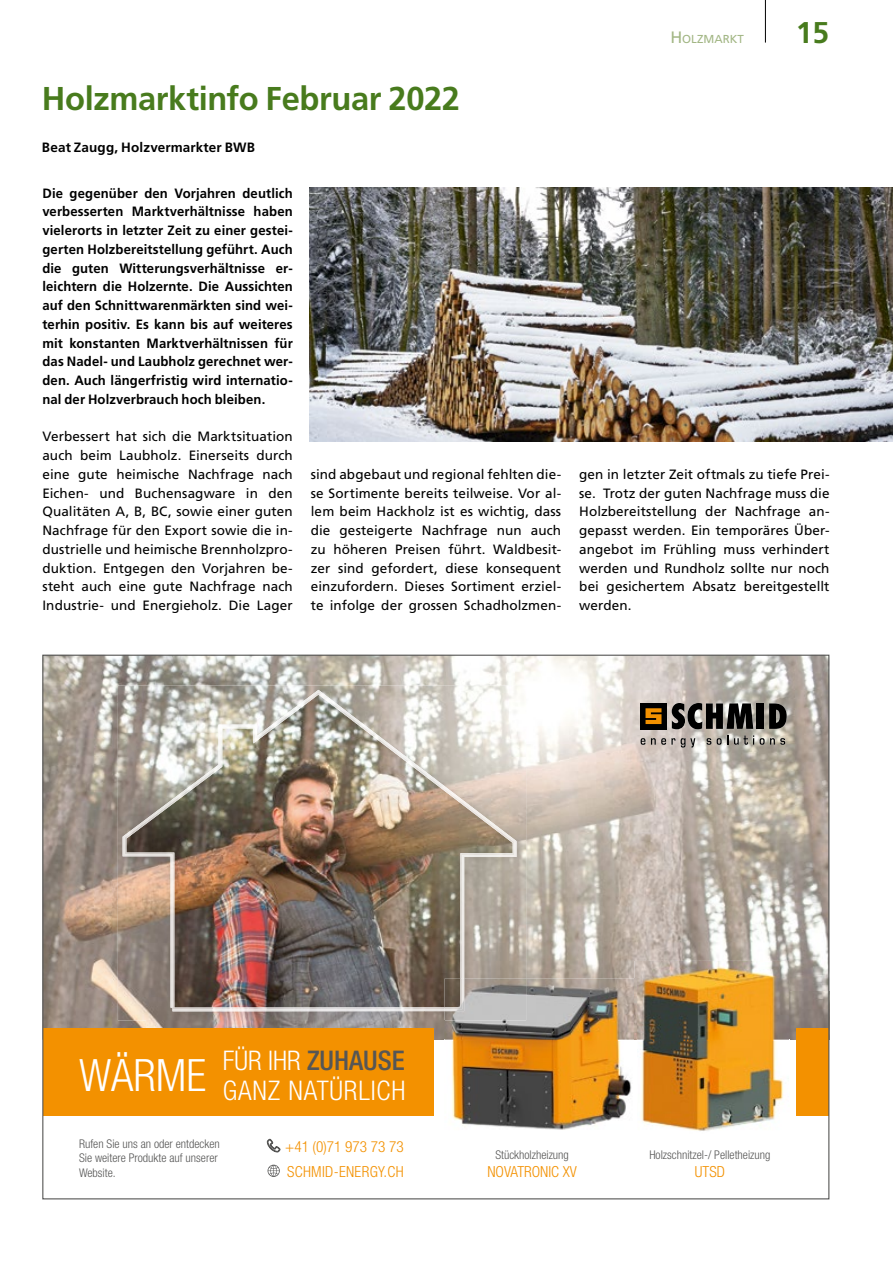
<style>
.page{position:relative;width:893px;height:1263px;background:#fff}
.page>*{position:absolute;margin:0;border:0;box-sizing:border-box;transform-origin:0 0}
.t1{font:700 33px "Frutiger LT Std";letter-spacing:-.01em;color:#487b1d}
.t2{font:700 30px "Frutiger LT Std";color:#487b1d}
.t3{font:300 condensed 27px/29.7px "Helvetica Neue";letter-spacing:.03em;color:#fff;text-align:right}
.t4{font:300 condensed 15.3px/24.5px "Helvetica Neue";letter-spacing:.02em;color:#f39100}
.t5{font:300 condensed 15.3px "Helvetica Neue";color:#f39100}
.t6{font:13.5px/18.8px "Frutiger LT Std";letter-spacing:.01em;color:#000;text-align:justify}
.t7{font:700 13.5px/18.8px "Frutiger LT Std";letter-spacing:.01em;color:#000;text-align:justify}
.t8{font:300 condensed 12px/14.4px "Helvetica Neue";color:#565655}
.t9{font:11.55px "Frutiger LT Std";color:#a2b684}
.s1{font-size:16.5px}
.s2{font-weight:500;color:#565655}
</style>
<div class="page">
<hr style="left:765px;top:0;width:1px;height:43px;background:#000">
<img style="left:515px;top:657px;width:312px;height:334px">
<img style="left:45px;top:657px;width:470px;height:45px">
<img style="left:45px;top:702px;width:102px;height:326px">
<img style="left:789px;top:991px;width:38px;height:49px">
<img style="left:147px;top:1020px;width:297px;height:20px">
<img style="left:374px;top:686px;width:152px;height:95px">
<img style="left:118px;top:686px;width:256px;height:47px">
<img style="left:118px;top:733px;width:5px;height:48px">
<img style="left:425px;top:781px;width:101px;height:239px">
<img style="left:118px;top:781px;width:102px;height:239px">
<img style="left:220px;top:1011px;width:205px;height:9px">
<img style="left:123px;top:690px;width:393px;height:321px">
<img style="left:640px;top:703px;width:26px;height:26px">
<svg style="left:645px;top:708px;width:16px;height:16px"></svg>
<img style="left:672px;top:703px;width:13px;height:26px">
<img style="left:687px;top:703px;width:15px;height:26px">
<img style="left:706px;top:703px;width:17px;height:26px">
<img style="left:726px;top:703px;width:27px;height:26px">
<img style="left:769px;top:703px;width:18px;height:26px">
<img style="left:757px;top:703px;width:7px;height:26px">
<svg style="left:640px;top:738px;width:5px;height:7px"></svg>
<svg style="left:651px;top:738px;width:44px;height:10px"></svg>
<svg style="left:706px;top:738px;width:5px;height:7px"></svg>
<svg style="left:717px;top:735px;width:11px;height:10px"></svg>
<svg style="left:734px;top:735px;width:20px;height:10px"></svg>
<svg style="left:760px;top:738px;width:25px;height:7px"></svg>
<div style="left:43px;top:1028px;width:390px;height:88px;background:#f39100"></div>
<div style="left:796px;top:1028px;width:33px;height:88px;background:#f39100"></div>
<img style="left:452px;top:1041px;width:332px;height:90px">
<img style="left:444px;top:979px;width:190px;height:62px">
<img style="left:444px;top:979px;width:82px;height:41px">
<img style="left:444px;top:979px;width:20px;height:32px">
<img style="left:642px;top:1040px;width:133px;height:1px">
<img style="left:634px;top:961px;width:155px;height:79px">
<img style="left:634px;top:979px;width:2px;height:152px">
<svg style="left:268px;top:1165px;width:12px;height:12px"></svg>
<svg style="left:267px;top:1139px;width:13px;height:13px"></svg>
<img style="left:310px;top:187px;width:583px;height:254px">
<p class="t9" style="left:670px;top:32px;width:75px"><span class="s1">H</span>OLZMARKT</p>
<h2 class="t2" style="left:796px;top:15px;width:35px">15</h2>
<h1 class="t1" style="left:42px;top:79px;width:420px">Holzmarktinfo Februar 2022</h1>
<p class="t7" style="left:42px;top:138px;width:215px">Beat Zaugg, Holzvermarkter BWB</p>
<p class="t7" style="left:42px;top:184px;width:252px">Die gegenüber den Vorjahren deutlich verbesserten Marktverhältnisse haben vielerorts in letzter Zeit zu einer gestei&shy;gerten Holzbereitstellung geführt. Auch die guten Witterungsverhältnisse er&shy;leichtern die Holzernte. Die Aussichten auf den Schnittwarenmärkten sind wei&shy;terhin positiv. Es kann bis auf weiteres mit konstanten Marktverhältnissen für das Nadel- und Laubholz gerechnet wer&shy;den. Auch längerfristig wird internatio&shy;nal der Holzverbrauch hoch bleiben.</p>
<p class="t6" style="left:42px;top:427px;width:252px">Verbessert hat sich die Marktsituation auch beim Laubholz. Einerseits durch eine gute heimische Nachfrage nach Eichen- und Buchensagware in den Qualitäten A, B, BC, sowie einer guten Nachfrage für den Export sowie die in&shy;dustrielle und heimische Brennholzpro&shy;duktion. Entgegen den Vorjahren be&shy;steht auch eine gute Nachfrage nach Industrie- und Energieholz. Die Lager</p>
<p class="t6" style="left:311px;top:465px;width:252px">sind abgebaut und regional fehlten die&shy;se Sortimente bereits teilweise. Vor al&shy;lem beim Hackholz ist es wichtig, dass die gesteigerte Nachfrage nun auch zu höheren Preisen führt. Waldbesit&shy;zer sind gefordert, diese konsequent einzufordern. Dieses Sortiment erziel&shy;te infolge der grossen Schadholzmen-</p>
<p class="t6" style="left:579px;top:465px;width:252px">gen in letzter Zeit oftmals zu tiefe Prei&shy;se. Trotz der guten Nachfrage muss die Holzbereitstellung der Nachfrage an&shy;gepasst werden. Ein temporäres Über&shy;angebot im Frühling muss verhindert werden und Rundholz sollte nur noch bei gesichertem Absatz bereitgestellt werden.</p>
<h3 class="t3" style="left:79px;top:1045px;width:328px">FÜR IHR <span class="s2">ZUHAUSE<br></span><sup>WÄRME</sup> GANZ NATÜRLICH</h3>
<p class="t8" style="left:79px;top:1136px;width:142px">Rufen Sie uns an oder entdecken<br>Sie weitere Produkte auf unserer<br>Website.</p>
<p class="t4" style="left:285px;top:1134px;width:120px">+41 (0)71 973 73 73<br>SCHMID-ENERGY.CH</p>
<p class="t8" style="left:495px;top:1147px;width:75px">Stückholzheizung</p>
<p class="t5" style="left:487px;top:1163px;width:91px">NOVATRONIC XV</p>
<p class="t8" style="left:649px;top:1147px;width:122px">Holzschnitzel-/ Pelletheizung</p>
<p class="t5" style="left:695px;top:1163px;width:31px">UTSD</p>
</div>
